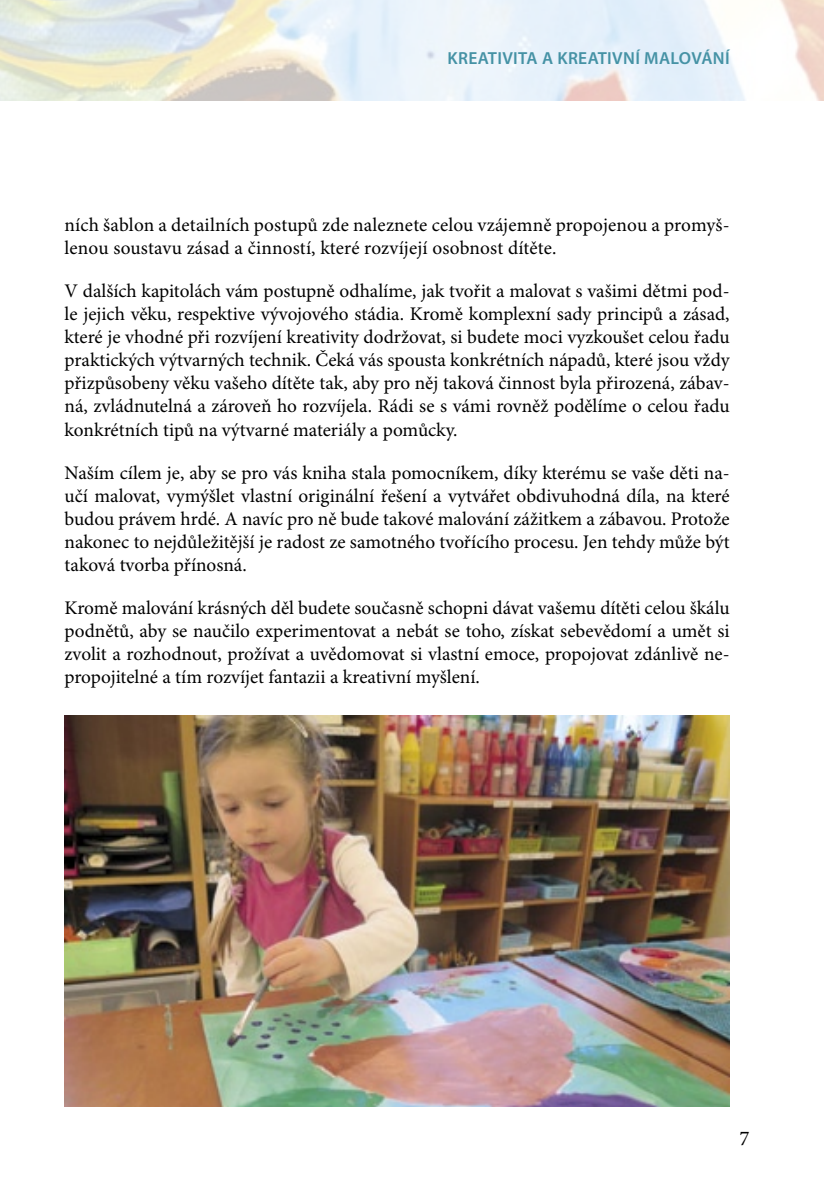
<style>
.page{position:relative;width:824px;height:1191px;background:#fff}
.page>*{position:absolute;margin:0;border:0;box-sizing:border-box;transform-origin:0 0}
.t1{font:21px "Minion Pro";color:#000}
.t2{font:19.25px/23.1px "Minion Pro";color:#000;text-align:justify}
.t3{font:600 17.5px "Myriad Pro";letter-spacing:.02em;color:#4592a5}
</style>
<div class="page">
<svg style="left:0;top:0;width:823px;height:101px;fill:#e8f0f9"></svg>
<img style="left:64px;top:716px;width:665px;height:390px">
<p class="t3" style="left:447px;top:48px;width:283px">KREATIVITA A KREATIVNÍ MALOVÁNÍ</p>
<p class="t2" style="left:64px;top:214px;width:666px">ních šablon a detailních postupů zde naleznete celou vzájemně propojenou a promyš&shy;lenou soustavu zásad a činností, které rozvíjejí osobnost dítěte.</p>
<p class="t2" style="left:64px;top:280px;width:666px">V dalších kapitolách vám postupně odhalíme, jak tvořit a malovat s vašimi dětmi pod&shy;le jejich věku, respektive vývojového stádia. Kromě komplexní sady principů a zásad, které je vhodné při rozvíjení kreativity dodržovat, si budete moci vyzkoušet celou řadu praktických výtvarných technik. Čeká vás spousta konkrétních nápadů, které jsou vždy přizpůsobeny věku vašeho dítěte tak, aby pro něj taková činnost byla přirozená, zábav&shy;ná, zvládnutelná a zároveň ho rozvíjela. Rádi se s vámi rovněž podělíme o celou řadu konkrétních tipů na výtvarné materiály a pomůcky.</p>
<p class="t2" style="left:64px;top:461px;width:666px">Naším cílem je, aby se pro vás kniha stala pomocníkem, díky kterému se vaše děti na&shy;učí malovat, vymýšlet vlastní originální řešení a vytvářet obdivuhodná díla, na které budou právem hrdé. A navíc pro ně bude takové malování zážitkem a zábavou. Protože nakonec to nejdůležitější je radost ze samotného tvořícího procesu. Jen tehdy může být taková tvorba přínosná.</p>
<p class="t2" style="left:64px;top:597px;width:666px">Kromě malování krásných děl budete současně schopni dávat vašemu dítěti celou škálu podnětů, aby se naučilo experimentovat a nebát se toho, získat sebevědomí a umět si zvolit a rozhodnout, prožívat a uvědomovat si vlastní emoce, propojovat zdánlivě ne&shy;propojitelné a tím rozvíjet fantazii a kreativní myšlení.</p>
<p class="t1" style="left:739px;top:1126px;width:12px">7</p>
</div>
